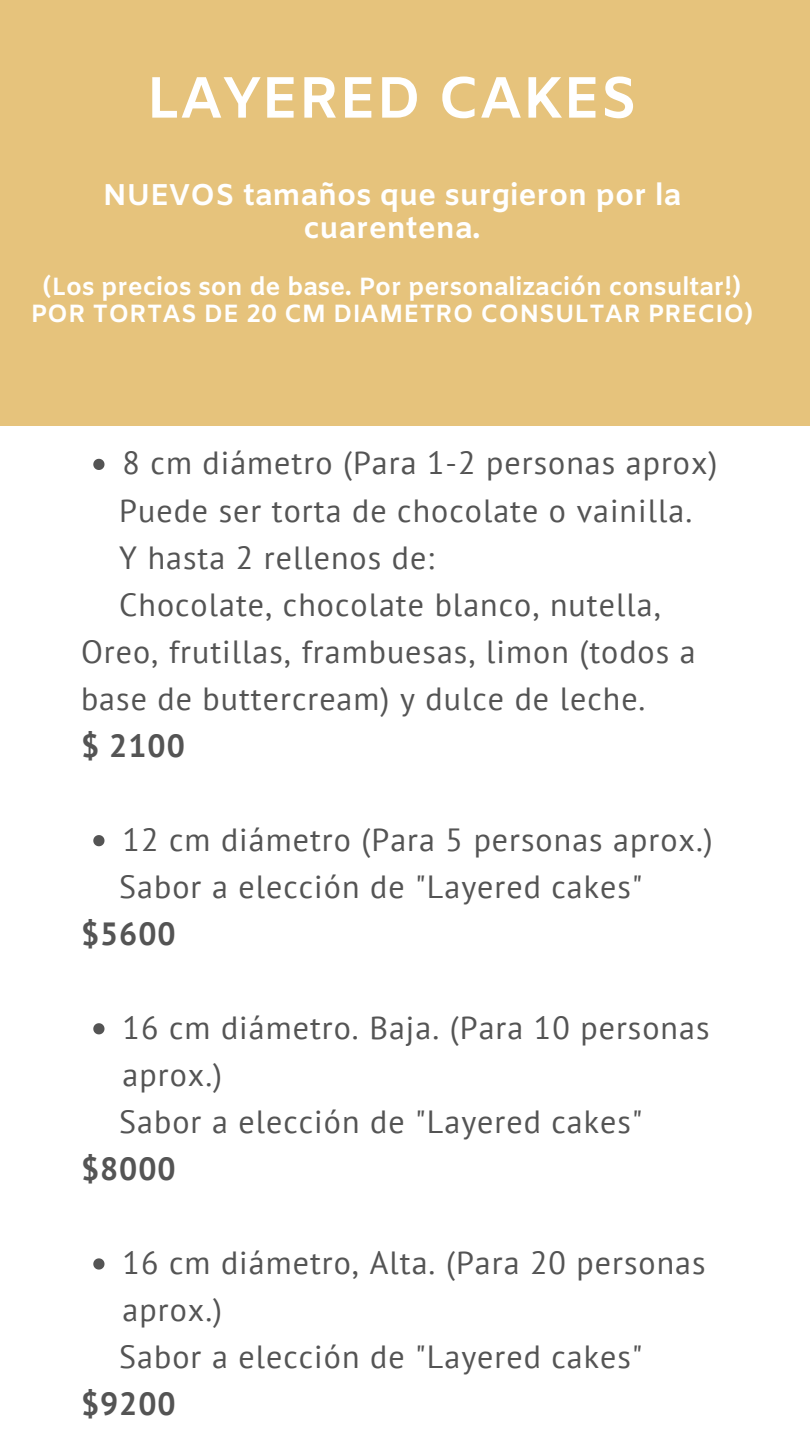
<style>
.page{position:relative;width:810px;height:1441px;background:#fff}
.page>*{position:absolute;margin:0;border:0;box-sizing:border-box;transform-origin:0 0}
.t1{font:700 58.1px "Amiko";color:#fff}
.t2{font:32px/47px "PT Sans";letter-spacing:.03em;color:#545454}
.t3{font:700 32px "PT Sans";letter-spacing:.03em;color:#545454}
.t4{font:700 30px/33px "Amiko";color:#fff;text-align:center}
.t5{font:700 24.9px/27px "Amiko";color:#fff;text-align:center}
</style>
<div class="page">
<div style="left:0;top:0;width:810px;height:1440px;background:#e6c37c"></div>
<div style="left:0;top:426px;width:810px;height:1014px;background:#fff"></div>
<svg style="left:93px;top:458px;width:12px;height:12px"></svg>
<svg style="left:93px;top:835px;width:12px;height:11px"></svg>
<svg style="left:93px;top:1023px;width:12px;height:11px"></svg>
<svg style="left:93px;top:1258px;width:12px;height:11px"></svg>
<h1 class="t1" style="left:146px;top:64px;width:493px">LAYERED CAKES</h1>
<p class="t4" style="left:103px;top:181px;width:580px">NUEVOS tamaños que surgieron por la cuarentena.</p>
<p class="t5" style="left:31px;top:275px;width:724px">(Los precios son de base. Por personalización consultar!)<br>POR TORTAS DE 20 CM DIAMETRO CONSULTAR PRECIO)</p>
<p class="t2" style="left:123px;top:439px;width:596px">8 cm diámetro (Para 1-2 personas aprox)</p>
<p class="t2" style="left:119px;top:486px;width:574px">Puede ser torta de chocolate o vainilla.</p>
<p class="t2" style="left:119px;top:533px;width:317px">Y hasta 2 rellenos de:</p>
<p class="t2" style="left:119px;top:580px;width:543px">Chocolate, chocolate blanco, nutella,</p>
<p class="t2" style="left:81px;top:627px;width:616px">Oreo, frutillas, frambuesas, limon (todos a</p>
<p class="t2" style="left:81px;top:674px;width:566px">base de buttercream) y dulce de leche.</p>
<p class="t3" style="left:81px;top:724px;width:105px">$ 2100</p>
<p class="t2" style="left:123px;top:815px;width:592px">12 cm diámetro (Para 5 personas aprox.)</p>
<p class="t2" style="left:119px;top:862px;width:525px">Sabor a elección de "Layered cakes"</p>
<p class="t3" style="left:81px;top:912px;width:96px">$5600</p>
<p class="t2" style="left:123px;top:1003px;width:588px">16 cm diámetro. Baja. (Para 10 personas aprox.)</p>
<p class="t2" style="left:119px;top:1097px;width:525px">Sabor a elección de "Layered cakes"</p>
<p class="t3" style="left:81px;top:1147px;width:96px">$8000</p>
<p class="t2" style="left:123px;top:1238px;width:585px">16 cm diámetro, Alta. (Para 20 personas aprox.)</p>
<p class="t2" style="left:119px;top:1332px;width:525px">Sabor a elección de "Layered cakes"</p>
<p class="t3" style="left:81px;top:1382px;width:96px">$9200</p>
</div>
